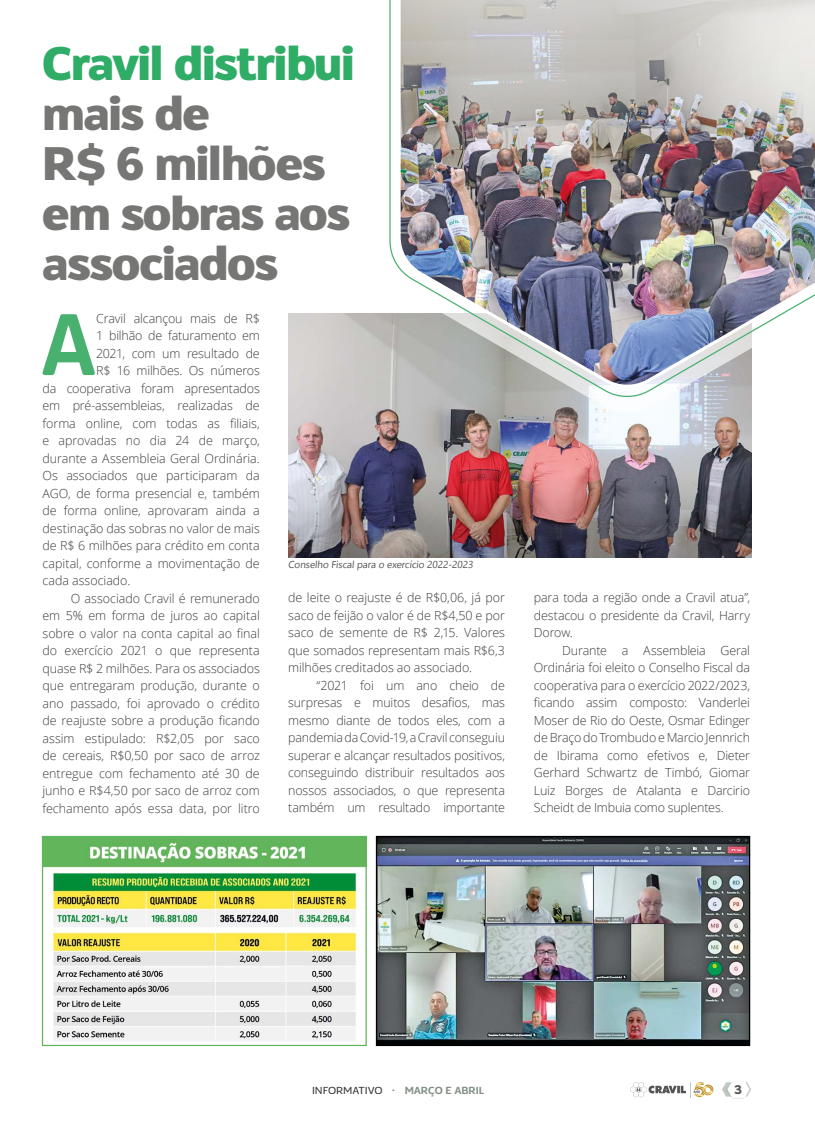
<style>
.page{position:relative;width:815px;height:1134px;background:#fff}
.page>*{position:absolute;margin:0;border:0;box-sizing:border-box;transform-origin:0 0}
.t1{font:600 90.88px "Config Rounded";color:#49b170}
.t2{font:700 45px/50px "Oliviar Sans";letter-spacing:-.015em;color:#767675}
.t3{font:700 45px "Oliviar Sans";letter-spacing:-.015em;color:#2fac66}
.t4{font:300 12.5px/17.5px "Open Sans";letter-spacing:-.005em;color:#3c3c3b;text-align:justify}
.t5{font:700 12.5px "Giga Sans";color:#555454}
.t6{font:10px "Segoe UI Historic";color:#555454}
.t7{font:300 10px "Oliviar Sans";letter-spacing:-.01em;color:#3c3c3b}
.s1{font-family:"Montserrat";font-weight:800}
.s2{font-weight:400;color:#849086}
.s3{font-weight:600;color:#849086}
</style>
<div class="page">
<img style="left:288px;top:313px;width:463px;height:164px">
<img style="left:288px;top:477px;width:463px;height:80px">
<img style="left:378px;top:838px;width:370px;height:206px">
<div style="left:376px;top:836px;width:374px;height:210px;border:1px solid #000"></div>
<img style="left:44px;top:838px;width:321px;height:203px">
<div style="left:42px;top:836px;width:325px;height:210px;border:1px solid #61b55a"></div>
<svg style="left:376px;top:313px;width:376px;height:102px"></svg>
<img style="left:389px;top:0;width:426px;height:400px">
<img style="left:732px;top:1098px;width:13px;height:1px">
<svg style="left:722px;top:1082px;width:29px;height:16px"></svg>
<svg style="left:631px;top:1082px;width:82px;height:15px"></svg>
<h2 class="t3" style="left:43px;top:35px;width:313px">Cravil distribui</h2>
<h2 class="t2" style="left:43px;top:90px;width:309px">mais de<br>R<span class="s1">$</span> 6 milhões em sobras aos associados</h2>
<h1 class="t1" style="left:39px;top:291px;width:60px">A</h1>
<p class="t4" style="left:96px;top:309px;width:165px">Cravil alcançou mais de R$</p>
<p class="t4" style="left:96px;top:326px;width:165px">1 bilhão de faturamento em</p>
<p class="t4" style="left:96px;top:344px;width:165px">2021, com um resultado de</p>
<p class="t4" style="left:96px;top:361px;width:165px">R$ 16 milhões. Os números</p>
<p class="t4" style="left:43px;top:379px;width:219px">da cooperativa foram apresentados</p>
<p class="t4" style="left:43px;top:396px;width:219px">em pré-assembleias, realizadas de</p>
<p class="t4" style="left:43px;top:414px;width:219px">forma online, com todas as filiais,</p>
<p class="t4" style="left:43px;top:431px;width:219px">e aprovadas no dia 24 de março,</p>
<p class="t4" style="left:43px;top:449px;width:219px">durante a Assembleia Geral Ordinária.</p>
<p class="t4" style="left:43px;top:466px;width:219px">Os associados que participaram da</p>
<p class="t4" style="left:43px;top:484px;width:219px">AGO, de forma presencial e, também</p>
<p class="t4" style="left:43px;top:501px;width:219px">de forma online, aprovaram ainda a</p>
<p class="t4" style="left:43px;top:519px;width:219px">destinação das sobras no valor de mais</p>
<p class="t4" style="left:43px;top:536px;width:219px">de R$ 6 milhões para crédito em conta</p>
<p class="t4" style="left:43px;top:554px;width:219px">capital, conforme a movimentação de</p>
<p class="t4" style="left:43px;top:571px;width:89px">cada associado.</p>
<p class="t4" style="left:71px;top:589px;width:190px">O associado Cravil é remunerado</p>
<p class="t4" style="left:43px;top:606px;width:219px">em 5% em forma de juros ao capital</p>
<p class="t4" style="left:43px;top:624px;width:219px">sobre o valor na conta capital ao final</p>
<p class="t4" style="left:43px;top:641px;width:219px">do exercício 2021 o que representa</p>
<p class="t4" style="left:43px;top:659px;width:219px">quase R$ 2 milhões. Para os associados</p>
<p class="t4" style="left:43px;top:676px;width:219px">que entregaram produção, durante o</p>
<p class="t4" style="left:43px;top:694px;width:219px">ano passado, foi aprovado o crédito</p>
<p class="t4" style="left:43px;top:711px;width:219px">de reajuste sobre a produção ficando</p>
<p class="t4" style="left:43px;top:729px;width:219px">assim estipulado: R$2,05 por saco</p>
<p class="t4" style="left:43px;top:746px;width:219px">de cereais, R$0,50 por saco de arroz</p>
<p class="t4" style="left:43px;top:764px;width:219px">entregue com fechamento até 30 de</p>
<p class="t4" style="left:43px;top:781px;width:219px">junho e R$4,50 por saco de arroz com</p>
<p class="t4" style="left:43px;top:799px;width:219px">fechamento após essa data, por litro</p>
<p class="t6" style="left:288px;top:559px;width:189px">Conselho Fiscalpara o exercício 2022-2023</p>
<p class="t4" style="left:288px;top:588px;width:218px">de leite o reajuste é de R$0,06, já por saco de feijão o valor é de R$4,50 e por saco de semente de R$ 2,15. Valores que somados representam mais R$6,3 milhões creditados ao associado.</p>
<p class="t4" style="left:288px;top:676px;width:218px;text-indent:28px">“2021 foi um ano cheio de surpresas e muitos desafios, mas mesmo diante de todos eles, com a pandemia da Covid-19, a Cravil conseguiu superar e alcançar resultados positivos, conseguindo distribuir resultados aos nossos associados, o que representa também um resultado importante</p>
<p class="t4" style="left:534px;top:588px;width:218px">para toda a região onde a Cravil atua”, destacou o presidente da Cravil, Harry Dorow.</p>
<p class="t4" style="left:534px;top:641px;width:218px;text-indent:28px">Durante a Assembleia Geral Ordinária foi eleito o Conselho Fiscal da cooperativa para o exercício 2022/2023, ficando assim composto: Vanderlei Moser de Rio do Oeste, Osmar Edinger de Braço do Trombudo e Marcio Jennrich de Ibirama como efetivos e, Dieter Gerhard Schwartz de Timbó, Giomar Luiz Borges de Atalanta e Darcirio Scheidt de Imbuia como suplentes.</p>
<p class="t7" style="left:312px;top:1084px;width:174px">INFORMATIVO <span class="s2">•</span> <span class="s3">MARÇO E ABRIL</span></p>
<p class="t5" style="left:734px;top:1082px;width:9px">3</p>
</div>
